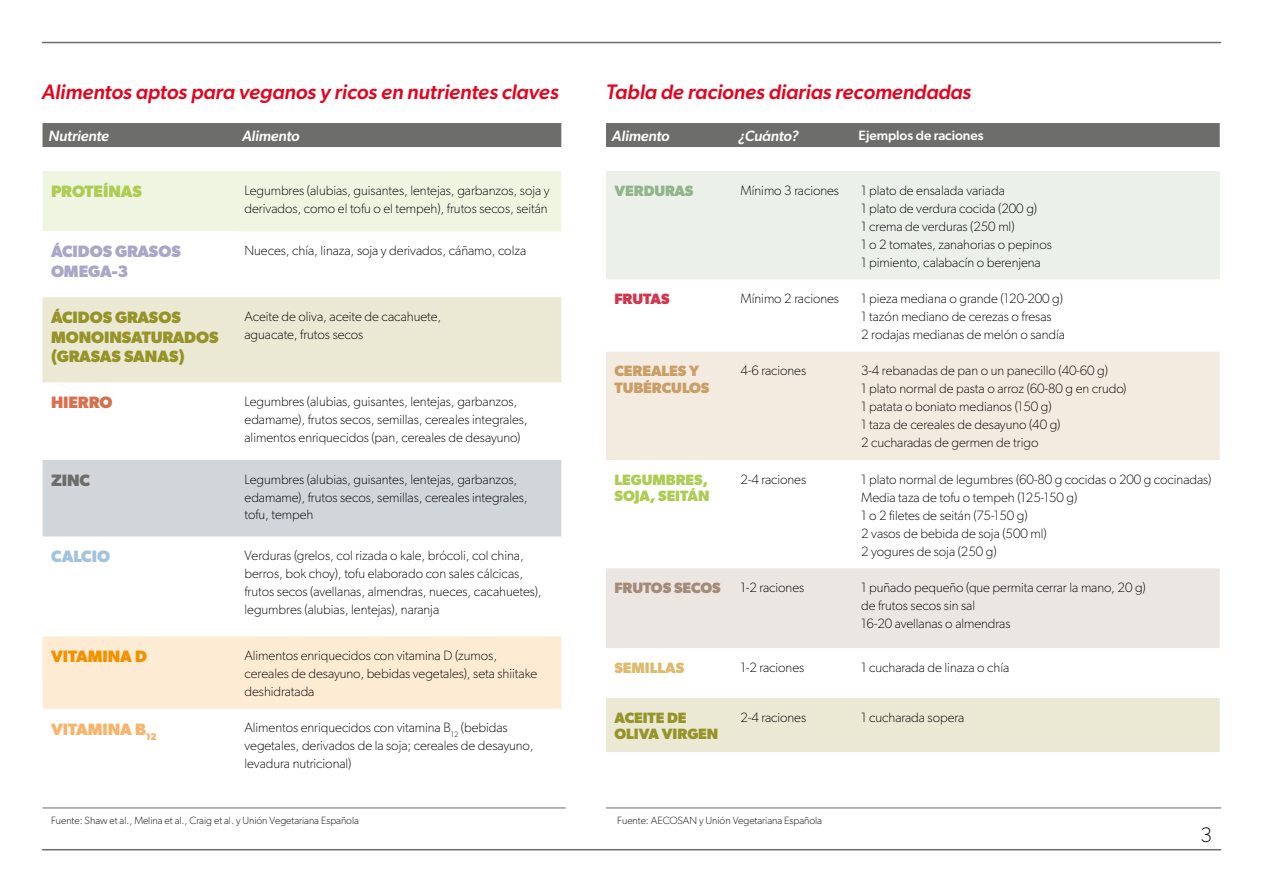
<style>
.page{position:relative;width:1263px;height:893px;background:#fff}
.page>*{position:absolute;margin:0;border:0;box-sizing:border-box;transform-origin:0 0}
.t1{font:italic 500 21px "Gibson";color:#e30520}
.t2{font:100 21px "Gibson";color:#000}
.t3{font:700 16.5px/19.5px "Gibson";letter-spacing:-.005em;color:#969328}
.t4{font:700 16.5px/19.5px "Gibson";letter-spacing:-.005em;color:#a9a7c8}
.t5{font:700 16.5px "Gibson";letter-spacing:-.005em;color:#f8b46b}
.t6{font:700 16.5px "Gibson";letter-spacing:-.005em;color:#aecc53}
.t7{font:700 16.5px "Gibson";letter-spacing:-.005em;color:#f39200}
.t8{font:700 16.5px "Gibson";letter-spacing:-.005em;color:#d6714f}
.t9{font:700 16.5px "Gibson";letter-spacing:-.005em;color:#a2c3db}
.t10{font:700 16.5px "Gibson";color:#6d6d6c}
.t11{font:italic 500 15px "Gibson";letter-spacing:-.005em;color:#fff}
.t12{font:700 15px/16.5px "Gibson";letter-spacing:-.005em;color:#aecc53}
.t13{font:700 15px/16.5px "Gibson";letter-spacing:-.005em;color:#ca9e67}
.t14{font:700 15px/16.5px "Gibson";letter-spacing:-.005em;color:#969328}
.t15{font:700 15px "Gibson";letter-spacing:-.005em;color:#a48a7a}
.t16{font:700 15px "Gibson";letter-spacing:-.005em;color:#91b48c}
.t17{font:700 15px "Gibson";letter-spacing:-.005em;color:#dcbb6d}
.t18{font:700 15px "Gibson";letter-spacing:-.005em;color:#d1364e}
.t19{font:100 13.5px/18px "Gibson";letter-spacing:-.005em;color:#000}
.t20{font:500 13.5px "Gibson";letter-spacing:-.005em;color:#fff}
.t21{font:100 10.5px "Gibson";letter-spacing:-.005em;color:#000}
</style>
<div class="page">
<hr style="left:43px;top:42px;width:1177px;height:1px;background:#6d6d6c">
<hr style="left:43px;top:849px;width:1177px;height:1px;background:#6d6d6c">
<div style="left:606px;top:123px;width:614px;height:24px;background:#6d6d6c"></div>
<div style="left:606px;top:171px;width:614px;height:108px;background:#ebf0e9"></div>
<div style="left:606px;top:352px;width:614px;height:108px;background:#f4ebe0"></div>
<div style="left:606px;top:568px;width:614px;height:80px;background:#ece6e3"></div>
<div style="left:606px;top:698px;width:614px;height:54px;background:#ebe8d4"></div>
<div style="left:43px;top:123px;width:518px;height:24px;background:#6d6d6c"></div>
<div style="left:43px;top:171px;width:518px;height:60px;background:#f0f5e2"></div>
<svg style="left:43px;top:231px;width:518px;height:306px"></svg>
<div style="left:43px;top:297px;width:518px;height:85px;background:#ebe8d4"></div>
<div style="left:43px;top:460px;width:518px;height:76px;background:#d1d6da"></div>
<div style="left:43px;top:636px;width:518px;height:73px;background:#feebd3"></div>
<hr style="left:606px;top:807px;width:615px;height:1px;background:#6b6b6a">
<hr style="left:43px;top:807px;width:523px;height:1px;background:#6b6b6a">
<h1 class="t1" style="left:42px;top:79px;width:518px">Alimentos aptos para veganos y ricos en nutrientes claves</h1>
<h1 class="t1" style="left:606px;top:79px;width:367px">Tabla de raciones diarias recomendadas</h1>
<p class="t11" style="left:49px;top:127px;width:62px">Nutriente</p>
<p class="t11" style="left:242px;top:127px;width:59px">Alimento</p>
<p class="t11" style="left:612px;top:127px;width:59px">Alimento</p>
<p class="t11" style="left:738px;top:127px;width:62px">¿Cuánto?</p>
<p class="t20" style="left:859px;top:127px;width:126px">Ejemplos de raciones</p>
<p class="t6" style="left:51px;top:181px;width:92px">PROTEÍNAS</p>
<p class="t19" style="left:244px;top:181px;width:307px">Legumbres (alubias, guisantes, lentejas, garbanzos, soja y derivados, como el tofu o el tempeh), frutos secos, seitán</p>
<p class="t4" style="left:51px;top:241px;width:131px">ÁCIDOS GRASOS<br>OMEGA-3</p>
<p class="t19" style="left:244px;top:241px;width:283px">Nueces, chía, linaza, soja y derivados, cáñamo, colza</p>
<p class="t3" style="left:51px;top:307px;width:169px">ÁCIDOS GRASOS<br>MONOINSATURADOS (GRASAS SANAS)</p>
<p class="t19" style="left:244px;top:307px;width:198px">Aceite de oliva, aceite de cacahuete, aguacate, frutos secos</p>
<p class="t8" style="left:51px;top:393px;width:63px">HIERRO</p>
<p class="t19" style="left:244px;top:392px;width:285px">Legumbres (alubias, guisantes, lentejas, garbanzos, edamame), frutos secos, semillas, cereales integrales, alimentos enriquecidos (pan, cereales de desayuno)</p>
<p class="t10" style="left:51px;top:470px;width:41px">ZINC</p>
<p class="t19" style="left:244px;top:470px;width:285px">Legumbres (alubias, guisantes, lentejas, garbanzos, edamame), frutos secos, semillas, cereales integrales, tofu, tempeh</p>
<p class="t9" style="left:51px;top:547px;width:61px">CALCIO</p>
<p class="t19" style="left:244px;top:546px;width:299px">Verduras (grelos, col rizada o kale, brócoli, col china, berros, bok choy), tofu elaborado con sales cálcicas, frutos secos (avellanas, almendras, nueces, cacahuetes), legumbres (alubias, lentejas), naranja</p>
<p class="t7" style="left:51px;top:647px;width:97px">VITAMINA D</p>
<p class="t19" style="left:244px;top:646px;width:294px">Alimentos enriquecidos con vitamina D (zumos, cereales de desayuno, bebidas vegetales), seta shiitake deshidratada</p>
<p class="t5" style="left:51px;top:719px;width:107px">VITAMINA B<sub>12</sub></p>
<p class="t19" style="left:244px;top:718px;width:290px">Alimentos enriquecidos con vitamina B<sub>12</sub> (bebidas vegetales, derivados de la soja; cereales de desayuno, levadura nutricional)</p>
<p class="t16" style="left:614px;top:182px;width:80px">VERDURAS</p>
<p class="t19" style="left:741px;top:181px;width:100px">Mínimo 3 raciones</p>
<p class="t19" style="left:861px;top:181px;width:192px">1 plato de ensalada variada<br>1 plato de verdura cocida (200 g)<br>1 crema de verduras (250 ml)<br>1 o 2 tomates, zanahorias o pepinos<br>1 pimiento, calabacín o berenjena</p>
<p class="t18" style="left:614px;top:290px;width:57px">FRUTAS</p>
<p class="t19" style="left:741px;top:289px;width:100px">Mínimo 2 raciones</p>
<p class="t19" style="left:861px;top:289px;width:205px">1 pieza mediana o grande (120-200 g)<br>1 tazón mediano de cerezas o fresas<br>2 rodajas medianas de melón o sandía</p>
<p class="t13" style="left:614px;top:363px;width:97px">CEREALES Y<br>TUBÉRCULOS</p>
<p class="t19" style="left:741px;top:361px;width:67px">4-6 raciones</p>
<p class="t19" style="left:861px;top:361px;width:267px">3-4 rebanadas de pan o un panecillo (40-60 g)<br>1 plato normal de pasta o arroz (60-80 g en crudo)<br>1 patata o boniato medianos (150 g)<br>1 taza de cereales de desayuno (40 g)<br>2 cucharadas de germen de trigo</p>
<p class="t12" style="left:614px;top:471px;width:96px">LEGUMBRES,<br>SOJA, SEITÁN</p>
<p class="t19" style="left:741px;top:470px;width:67px">2-4 raciones</p>
<p class="t19" style="left:861px;top:470px;width:352px">1 plato normal de legumbres (60-80 g cocidas o 200 g cocinadas)<br>Media taza de tofu o tempeh (125-150 g)<br>1 o 2 filetes de seitán (75-150 g)<br>2 vasos de bebida de soja (500 ml)<br>2 yogures de soja (250 g)</p>
<p class="t15" style="left:614px;top:579px;width:108px">FRUTOS SECOS</p>
<p class="t19" style="left:741px;top:578px;width:65px">1-2 raciones</p>
<p class="t19" style="left:861px;top:578px;width:286px">1 puñado pequeño (que permita cerrar la mano, 20 g) de frutos secos sin sal<br>16-20 avellanas o almendras</p>
<p class="t17" style="left:614px;top:659px;width:71px">SEMILLAS</p>
<p class="t19" style="left:741px;top:658px;width:65px">1-2 raciones</p>
<p class="t19" style="left:861px;top:658px;width:150px">1 cucharada de linaza o chía</p>
<p class="t14" style="left:614px;top:709px;width:105px">ACEITE DE<br>OLIVA VIRGEN</p>
<p class="t19" style="left:741px;top:708px;width:67px">2-4 raciones</p>
<p class="t19" style="left:861px;top:708px;width:105px">1 cucharada sopera</p>
<p class="t21" style="left:51px;top:814px;width:309px">Fuente: Shaw et al., Melina et al., Craig et al. y Unión Vegetariana Española</p>
<p class="t21" style="left:617px;top:814px;width:206px">Fuente: AECOSAN y Unión Vegetariana Española</p>
<h1 class="t2" style="left:1200px;top:822px;width:13px">3</h1>
</div>
